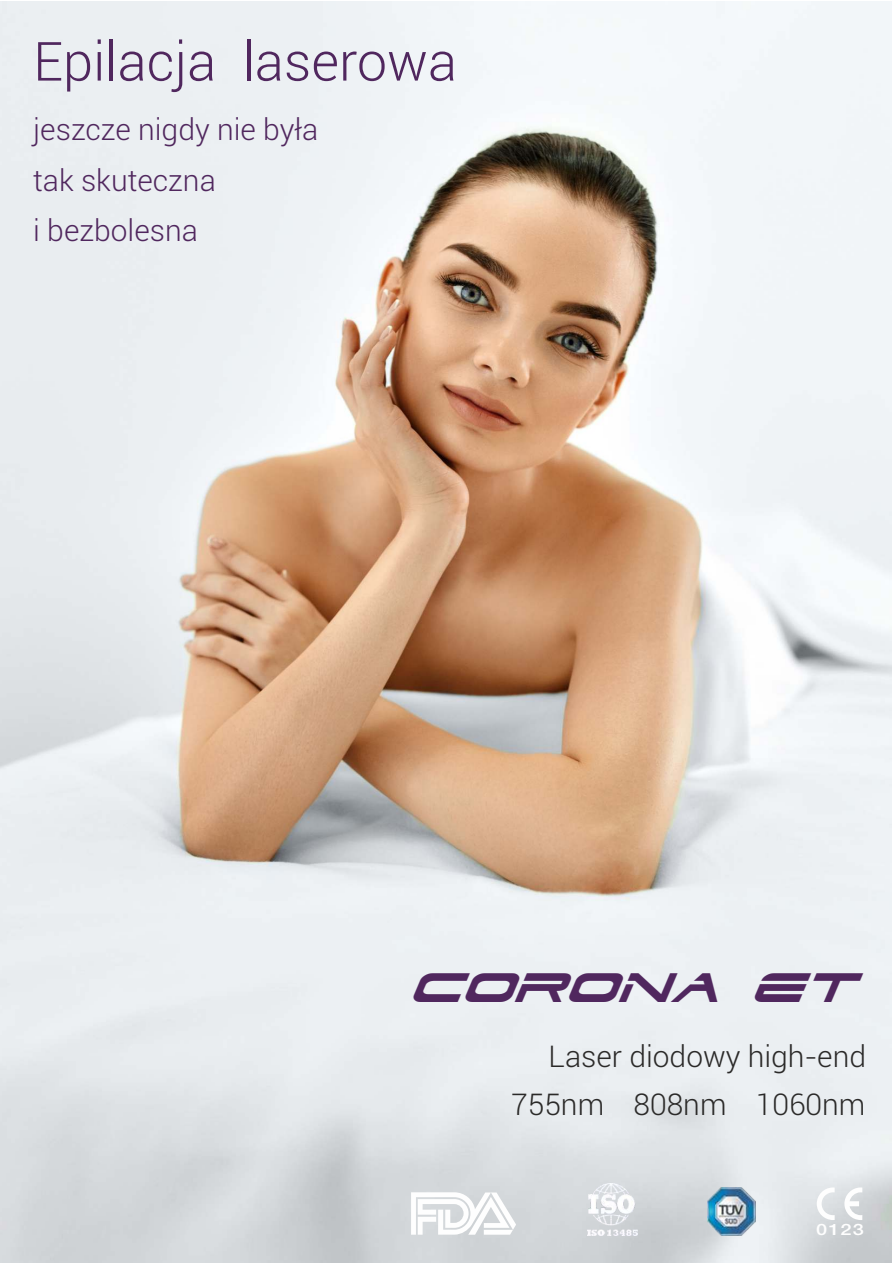
<style>
.page{position:relative;width:893px;height:1263px;background:#fff}
.page>*{position:absolute;margin:0;border:0;box-sizing:border-box;transform-origin:0 0}
.t1{font:300 54px "Roboto";color:#50275e}
.t2{font:italic 49.35px "Dodger";color:#50275e}
.t3{font:300 30px/50.7px "Roboto";color:#50275e}
.t4{font:300 30px "Roboto";color:#2b2a29}
.t5{font:500 15.75px "Helvetica Neue LT Std";color:#fefefe;scale:1.27 1}
</style>
<div class="page">
<img style="left:0;top:2px;width:892px;height:1261px">
<svg style="left:817px;top:1187px;width:18px;height:33px"></svg>
<svg style="left:844px;top:1187px;width:18px;height:33px"></svg>
<img style="left:588px;top:1183px;width:49px;height:53px">
<img style="left:708px;top:1187px;width:48px;height:49px">
<svg style="left:411px;top:1192px;width:105px;height:43px"></svg>
<h1 class="t1" style="left:33px;top:40px;width:425px">Epilacja laserowa</h1>
<p class="t3" style="left:33px;top:107px;width:287px">jeszcze nigdy nie była tak skuteczna<br>i bezbolesna</p>
<h2 class="t2" style="left:411px;top:961px;width:447px">CORONA ET</h2>
<p class="t4" style="left:548px;top:1045px;width:319px">Laser diodowy high-end</p>
<p class="t4" style="left:511px;top:1093px;width:356px">755nm 808nm 1060nm</p>
<p class="t5" style="left:816px;top:1224px;width:39px">0123</p>
</div>
